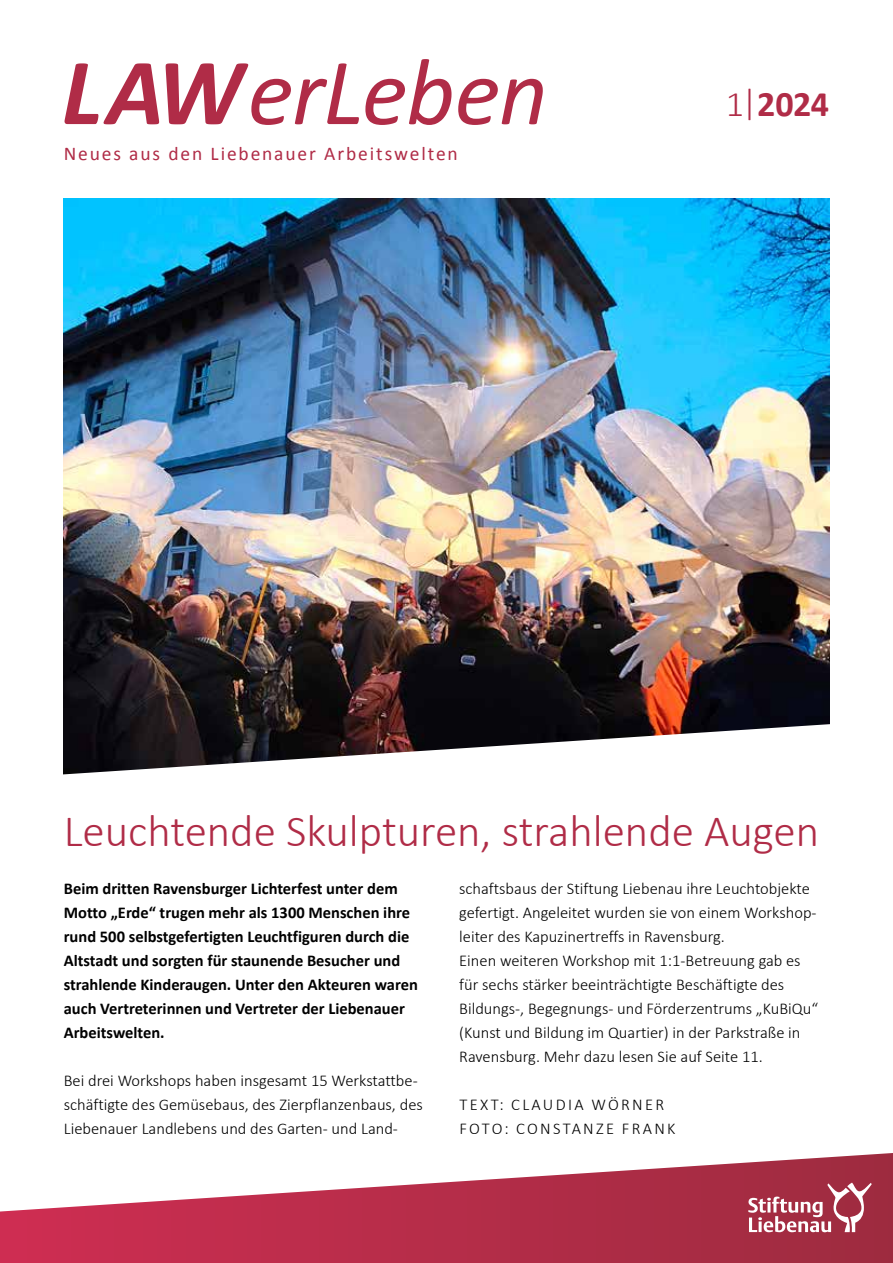
<style>
.page{position:relative;width:893px;height:1263px;background:#fff}
.page>*{position:absolute;margin:0;border:0;box-sizing:border-box;transform-origin:0 0}
.t1{font:italic 95.55px "Calibri";letter-spacing:-.015em;color:#b02c47}
.t2{font:300 45px "Calibri";color:#b02c47}
.t3{font:700 36px "Calibri";color:#b02c47}
.t4{font:19.5px "Calibri";letter-spacing:.095em;color:#b02c47}
.t5{font:300 16.5px/24px "Calibri";color:#000}
.t6{font:700 16.5px/24px "Calibri";color:#000}
.t7{font:300 16.5px/24px "Calibri";letter-spacing:.14em;color:#000}
.s1{font-weight:700}
.s2{font-weight:300}
</style>
<div class="page">
<img style="left:0;top:198px;width:893px;height:1065px">
<svg style="left:1px;top:1259px;width:8px;height:4px"></svg>
<h1 class="t1" style="left:62px;top:27px;width:488px"><span class="s1">LAW</span>erLeben</h1>
<p class="t4" style="left:64px;top:141px;width:395px">Neues aus den Liebenauer Arbeitswelten</p>
<h3 class="t3" style="left:726px;top:81px;width:105px"><span class="s2">1|</span>2024</h3>
<h2 class="t2" style="left:64px;top:803px;width:757px">Leuchtende Skulpturen, strahlende Augen</h2>
<p class="t6" style="left:64px;top:877px;width:356px">Beim dritten Ravensburger Lichterfest unter dem Motto „Erde“ trugen mehr als 1300 Menschen ihre rund 500 selbstgefertigten Leuchtfiguren durch die Altstadt und sorgten für staunende Besucher und strahlende Kinderaugen. Unter den Akteuren waren auch Vertreterinnen und Vertreter der Liebenauer Arbeitswelten.</p>
<p class="t5" style="left:64px;top:1068px;width:361px">Bei drei Workshops haben insgesamt 15 Werkstattbe&shy;schäftigte des Gemüsebaus, des Zierpflanzenbaus, des<br>Liebenauer Landlebens und des Garten- und Land-</p>
<p class="t5" style="left:459px;top:876px;width:360px">schaftsbaus der Stiftung Liebenau ihre Leuchtobjekte gefertigt. Angeleitet wurden sie von einem Workshop&shy;leiter des Kapuzinertreffs in Ravensburg.<br>Einen weiteren Workshop mit 1:1-Betreuung gab es für sechs stärker beeinträchtigte Beschäftigte des Bildungs-, Begegnungs- und Förderzentrums „KuBiQu“ (Kunst und Bildung im Quartier) in der Parkstraße in Ravensburg. Mehr dazu lesen Sie auf Seite 11.</p>
<p class="t7" style="left:460px;top:1092px;width:217px">TEXT: CLAUDIA WÖRNER<br>FOTO: CONSTANZE FRANK</p>
</div>
